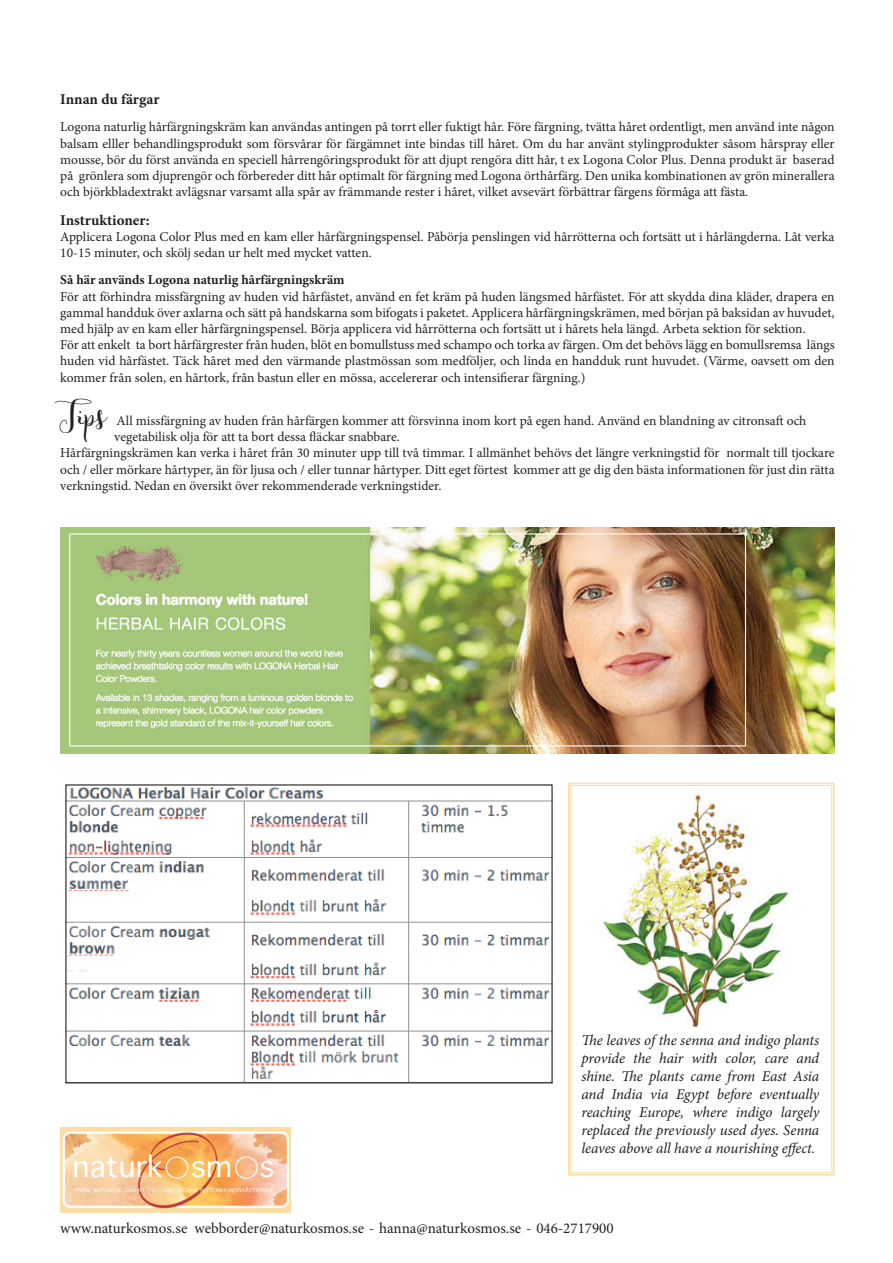
<style>
.page{position:relative;width:893px;height:1263px;background:#fff}
.page>*{position:absolute;margin:0;border:0;box-sizing:border-box;transform-origin:0 0}
.t1{font:italic 15px/18px "Minion Pro";letter-spacing:-.005em;color:#231f20;text-align:justify}
.t2{font:15px "Minion Pro";color:#231f20}
.t3{font:700 15px "Minion Pro";letter-spacing:-.005em;color:#231f20}
.t4{font:13.5px/16.2px "Minion Pro";color:#231f20}
.t5{font:700 13.5px "Minion Pro";color:#231f20}
.s1{font-family:"Spring Time Personal Use";font-size:27px}
</style>
<div class="page">
<img style="left:60px;top:528px;width:774px;height:226px">
<svg style="left:568px;top:782px;width:267px;height:394px"></svg>
<div style="left:570px;top:785px;width:262px;height:388px;border:1px solid #fbdea2"></div>
<img style="left:60px;top:1127px;width:231px;height:86px">
<img style="left:67px;top:787px;width:484px;height:294px">
<div style="left:65px;top:784px;width:488px;height:299px;border:1px solid #231f20"></div>
<p class="t3" style="left:60px;top:89px;width:101px">Innan du färgar</p>
<p class="t4" style="left:60px;top:119px;width:776px;text-align:justify">Logona naturlig hårfärgningskräm kan användas antingen på torrt eller fuktigt hår. Före färgning, tvätta håret ordentligt, men använd inte någon balsam elller behandlingsprodukt som försvårar för färgämnet inte bindas till håret. Om du har använt stylingprodukter såsom hårspray eller mousse, bör du först använda en speciell hårrengöringsprodukt för att djupt rengöra ditt hår, t ex Logona Color Plus. Denna produkt är baserad på grönlera som djuprengör och förbereder ditt hår optimalt för färgning med Logona örthårfärg. Den unika kombinationen av grön minerallera och björkbladextrakt avlägsnar varsamt alla spår av främmande rester i håret, vilket avsevärt förbättrar färgens förmåga att fästa.</p>
<p class="t3" style="left:60px;top:210px;width:91px">Instruktioner:</p>
<p class="t4" style="left:60px;top:229px;width:776px">Applicera Logona Color Plus med en kam eller hårfärgningspensel. Påbörja penslingen vid hårrötterna och fortsätt ut i hårlängderna. Låt verka<br>10-15 minuter, och skölj sedan ur helt med mycket vatten.</p>
<p class="t5" style="left:60px;top:271px;width:286px">Så här används Logona naturlig hårfärgningskräm</p>
<p class="t4" style="left:60px;top:288px;width:776px">För att förhindra missfärgning av huden vid hårfästet, använd en fet kräm på huden längsmed hårfästet. För att skydda dina kläder, drapera en gammal handduk över axlarna och sätt på handskarna som bifogats i paketet. Applicera hårfärgningskrämen, med början på baksidan av huvudet, med hjälp av en kam eller hårfärgningspensel. Börja applicera vid hårrötterna och fortsätt ut i hårets hela längd. Arbeta sektion för sektion.<br>För att enkelt ta bort hårfärgrester från huden, blöt en bomullstuss med schampo och torka av färgen. Om det behövs lägg en bomullsremsa längs huden vid hårfästet. Täck håret med den värmande plastmössan som medföljer, och linda en handduk runt huvudet. (Värme, oavsett om den kommer från solen, en hårtork, från bastun eller en mössa, accelererar och intensifierar färgning.)</p>
<p class="t4" style="left:60px;top:413px;width:748px"><span class="s1">Tips</span> All missfärgning av huden från hårfärgen kommer att försvinna inom kort på egen hand. Använd en blandning av citronsaft och</p>
<p class="t4" style="left:114px;top:429px;width:287px">vegetabilisk olja för att ta bort dessa fläckar snabbare.</p>
<p class="t4" style="left:60px;top:445px;width:776px">Hårfärgningskrämen kan verka i håret från 30 minuter upp till två timmar. I allmänhet behövs det längre verkningstid för normalt till tjockare</p>
<p class="t4" style="left:60px;top:461px;width:776px">och / eller mörkare hårtyper, än för ljusa och / eller tunnar hårtyper. Ditt eget förtest kommer att ge dig den bästa informationen för just din rätta</p>
<p class="t4" style="left:60px;top:477px;width:383px">verkningstid. Nedan en översikt över rekommenderade verkningstider.</p>
<p class="t1" style="left:581px;top:1031px;width:239px">The leaves of the senna and indigo plants provide the hair with color, care and shine. The plants came from East Asia and India via Egypt before eventually reaching Europe, where indigo largely replaced the previously used dyes. Senna leaves above all have a nourishing effect.</p>
<p class="t2" style="left:60px;top:1218px;width:555px">www.naturkosmos.se webborder@naturkosmos.se - hanna@naturkosmos.se - 046-2717900</p>
</div>
